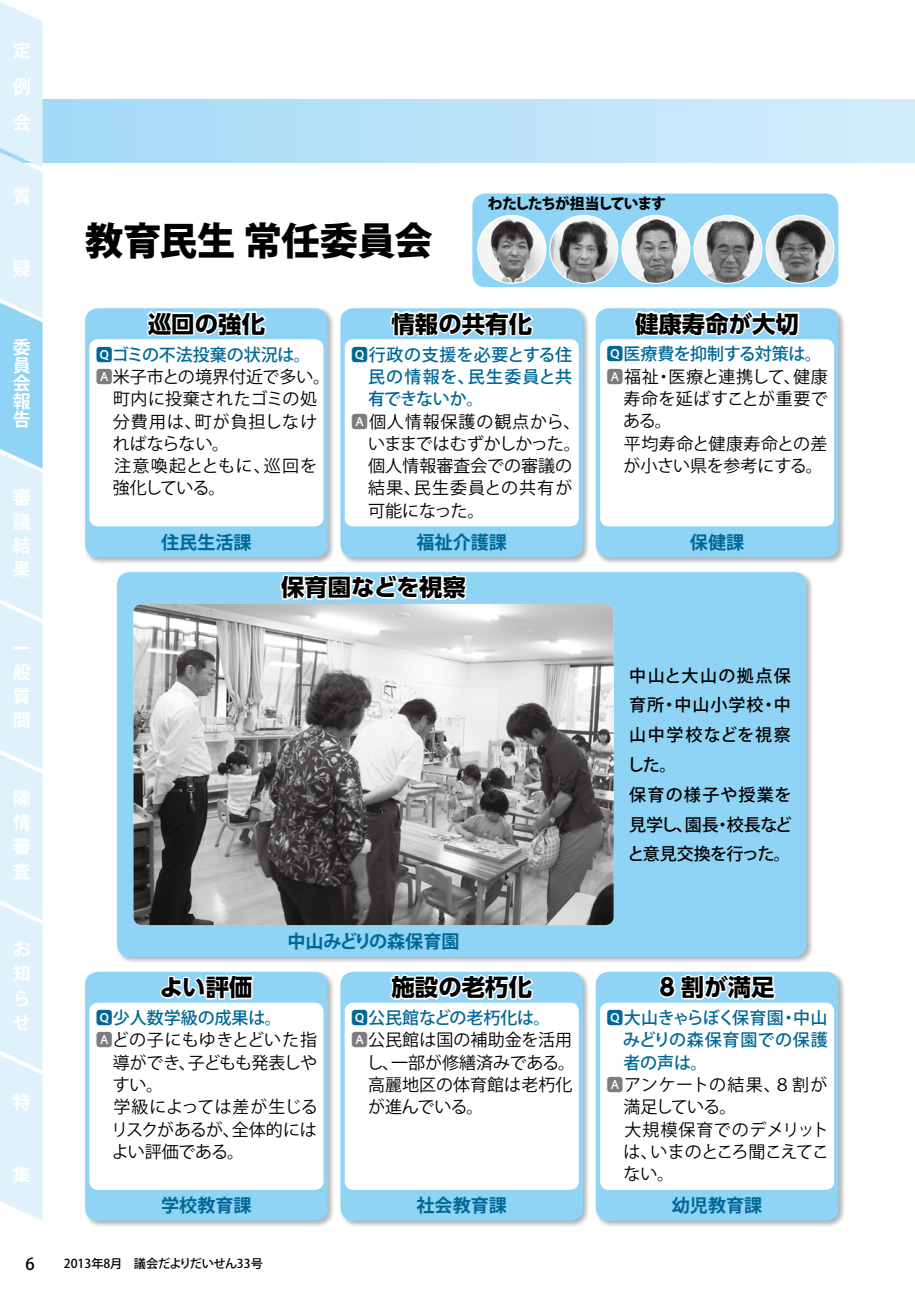
<style>
.page{position:relative;width:915px;height:1293px;background:#fff}
.page>*{position:absolute;margin:0;border:0;box-sizing:border-box;transform-origin:0 0}
.t1{font:800 38.25px "Koz Go Pr 6 N";letter-spacing:-.01em;color:#000}
.t2{font:700 23.4px "UD Shin Go Pro";color:#000}
.t3{font:700 18px "Koz Go Pr 6 N";color:#006896}
.t4{font:700 18px/24.2px "Koz Go Pr 6 N";color:#fff;text-align:justify}
.t5{font:700 17.55px/24.5px "Koz Go Pr 6 N";color:#fff;text-align:justify}
.t6{font:16.95px "Koz Go Pr 6 N";color:#000}
.t7{font:500 16.95px "Koz Go Pr 6 N";color:#006896}
.t8{font:500 16.95px/29.7px "Koz Go Pr 6 N";letter-spacing:.055em;color:#000}
.t9{font:16.95px "Koz Go Pr 6 N";letter-spacing:-.05em;color:#000}
.t10{font:16.95px "Koz Go Pr 6 N";letter-spacing:.035em;color:#000}
.t11{font:16.95px "Koz Go Pr 6 N";letter-spacing:.065em;color:#000}
.t12{font:500 16.95px "Koz Go Pr 6 N";letter-spacing:-.02em;color:#006896}
.t13{font:16.95px "Koz Go Pr 6 N";letter-spacing:-.03em;color:#000}
.t14{font:16.95px "Koz Go Pr 6 N";letter-spacing:.06em;color:#000}
.t15{font:500 16.95px "Koz Go Pr 6 N";letter-spacing:.02em;color:#006896}
.t16{font:16.95px "Koz Go Pr 6 N";letter-spacing:.05em;color:#000}
.t17{font:16.95px "Koz Go Pr 6 N";letter-spacing:.04em;color:#000}
.t18{font:16.95px "Koz Go Pr 6 N";letter-spacing:.025em;color:#000}
.t19{font:500 16.95px "Koz Go Pr 6 N";letter-spacing:.065em;color:#006896}
.t20{font:500 16.95px "Koz Go Pr 6 N";letter-spacing:.04em;color:#006896}
.t21{font:16.95px "Koz Go Pr 6 N";letter-spacing:-.025em;color:#000}
.t22{font:500 16.5px "Koz Go Pr 6 N";color:#000}
.t23{font:800 14.85px "Koz Go Pr 6 N";letter-spacing:-.09em;color:#000}
.t24{font:500 12.15px "Koz Go Pr 6 N";letter-spacing:-.01em;color:#000}
.s1{color:#7d7d7d}
</style>
<div class="page">
<div style="left:472px;top:193px;width:366px;height:94px;background:#8fd3f5;border-radius:13px"></div>
<img style="left:477px;top:215px;width:68px;height:68px;border-radius:34px">
<div style="left:477px;top:215px;width:69px;height:69px;border:1px solid #fff;border-radius:50%"></div>
<img style="left:549px;top:215px;width:68px;height:68px;border-radius:34px">
<div style="left:549px;top:215px;width:69px;height:69px;border:1px solid #fff;border-radius:50%"></div>
<img style="left:621px;top:215px;width:68px;height:68px;border-radius:34px">
<div style="left:621px;top:215px;width:69px;height:69px;border:1px solid #fff;border-radius:50%"></div>
<img style="left:693px;top:215px;width:68px;height:68px;border-radius:34px">
<div style="left:693px;top:215px;width:69px;height:69px;border:1px solid #fff;border-radius:50%"></div>
<img style="left:765px;top:215px;width:68px;height:68px;border-radius:34px">
<div style="left:765px;top:215px;width:69px;height:69px;border:1px solid #fff;border-radius:50%"></div>
<div style="left:0;top:99px;width:914px;height:64px;background:linear-gradient(to right,#a0d9f7,#d4edfb)"></div>
<div style="left:83px;top:970px;width:252px;height:258px;background:#000;opacity:.3"></div>
<div style="left:85px;top:972px;width:242px;height:248px;background:#8fd3f5;border-radius:13px"></div>
<div style="left:594px;top:970px;width:251px;height:258px;background:#000;opacity:.3"></div>
<div style="left:595px;top:972px;width:243px;height:248px;background:#8fd3f5;border-radius:13px"></div>
<div style="left:89px;top:1002px;width:234px;height:187px;background:#fff;border-radius:9px"></div>
<div style="left:600px;top:1002px;width:233px;height:187px;background:#fff;border-radius:9px"></div>
<svg style="left:160px;top:974px;width:94px;height:26px"></svg>
<svg style="left:657px;top:970px;width:120px;height:30px"></svg>
<div style="left:338px;top:970px;width:252px;height:258px;background:#000;opacity:.3"></div>
<div style="left:340px;top:972px;width:243px;height:248px;background:#8fd3f5;border-radius:13px"></div>
<div style="left:344px;top:1002px;width:234px;height:187px;background:#fff;border-radius:9px"></div>
<svg style="left:388px;top:974px;width:147px;height:29px"></svg>
<div style="left:83px;top:307px;width:252px;height:258px;background:#000;opacity:.3"></div>
<div style="left:85px;top:308px;width:242px;height:249px;background:#8fd3f5;border-radius:13px"></div>
<div style="left:594px;top:307px;width:251px;height:258px;background:#000;opacity:.3"></div>
<div style="left:595px;top:308px;width:243px;height:249px;background:#8fd3f5;border-radius:13px"></div>
<div style="left:89px;top:339px;width:234px;height:187px;background:#fff;border-radius:9px"></div>
<div style="left:600px;top:339px;width:233px;height:187px;background:#fff;border-radius:9px"></div>
<svg style="left:144px;top:311px;width:124px;height:29px"></svg>
<svg style="left:632px;top:275px;width:169px;height:65px"></svg>
<div style="left:338px;top:307px;width:252px;height:258px;background:#000;opacity:.3"></div>
<div style="left:340px;top:308px;width:243px;height:249px;background:#8fd3f5;border-radius:13px"></div>
<div style="left:344px;top:339px;width:234px;height:187px;background:#fff;border-radius:9px"></div>
<svg style="left:387px;top:307px;width:148px;height:30px"></svg>
<div style="left:115px;top:570px;width:698px;height:394px;background:#000;opacity:.3"></div>
<div style="left:117px;top:572px;width:689px;height:385px;background:#8fd3f5;border-radius:13px"></div>
<svg style="left:279px;top:574px;width:188px;height:27px"></svg>
<img style="left:133px;top:604px;width:480px;height:321px">
<svg style="left:0;top:2px;width:43px;height:1219px;background:#d6eefb"></svg>
<p class="t4" style="left:13px;top:32px;width:19px;line-height:36.2px">定例会</p>
<p class="t4" style="left:13px;top:185px;width:19px">質</p>
<p class="t4" style="left:13px;top:257px;width:19px">疑</p>
<p class="t4" style="left:13px;top:338px;width:19px;line-height:18px">委員会報告</p>
<p class="t4" style="left:13px;top:486px;width:19px">審議結果</p>
<p class="t4" style="left:13px;top:636px;width:19px">一般質問</p>
<p class="t4" style="left:13px;top:787px;width:19px">陳情審査</p>
<p class="t5" style="left:13px;top:937px;width:19px">お知らせ</p>
<p class="t4" style="left:13px;top:1090px;width:19px">特</p>
<p class="t4" style="left:13px;top:1162px;width:19px">集</p>
<h1 class="t1" style="left:85px;top:219px;width:349px">教育民生常任委員会</h1>
<p class="t23" style="left:487px;top:195px;width:179px">わたしたちが担当しています</p>
<h2 class="t2" style="left:148px;top:305px;width:119px">巡回の強化</h2>
<h2 class="t2" style="left:635px;top:305px;width:165px">健康寿命が大切</h2>
<h2 class="t2" style="left:391px;top:305px;width:142px">情報の共有化</h2>
<p class="t7" style="left:96px;top:345px;width:216px">Qゴミの不法投棄の状況は。</p>
<p class="t6" style="left:96px;top:367px;width:236px"><span class="s1">A</span>米子市との境界付近で多い。</p>
<p class="t6" style="left:96px;top:389px;width:223px">　町内に投棄されたゴミの処</p>
<p class="t11" style="left:113px;top:412px;width:206px">分費用は、町が負担しなけ</p>
<p class="t6" style="left:113px;top:434px;width:118px">ればならない。</p>
<p class="t14" style="left:96px;top:456px;width:223px">　注意喚起とともに、巡回を</p>
<p class="t6" style="left:113px;top:479px;width:114px">強化している。</p>
<p class="t15" style="left:351px;top:345px;width:223px">Q行政の支援を必要とする住</p>
<p class="t19" style="left:368px;top:367px;width:206px">民の情報を、民生委員と共</p>
<p class="t7" style="left:368px;top:389px;width:117px">有できないか。</p>
<p class="t16" style="left:351px;top:412px;width:231px"><span class="s1">A</span>個人情報保護の観点から、</p>
<p class="t9" style="left:368px;top:434px;width:214px">いままではむずかしかった。</p>
<p class="t6" style="left:351px;top:456px;width:223px">　個人情報審査会での審議の</p>
<p class="t11" style="left:368px;top:479px;width:206px">結果、民生委員との共有が</p>
<p class="t6" style="left:368px;top:501px;width:118px">可能になった。</p>
<p class="t7" style="left:606px;top:345px;width:217px">Q医療費を抑制する対策は。</p>
<p class="t10" style="left:606px;top:367px;width:223px"><span class="s1">A</span>福祉・医療と連携して、健康</p>
<p class="t6" style="left:623px;top:389px;width:206px">寿命を延ばすことが重要で</p>
<p class="t6" style="left:623px;top:412px;width:50px">ある。</p>
<p class="t18" style="left:606px;top:434px;width:223px">　平均寿命と健康寿命との差</p>
<p class="t6" style="left:623px;top:456px;width:201px">が小さい県を参考にする。</p>
<p class="t3" style="left:416px;top:532px;width:92px">福祉介護課</p>
<p class="t3" style="left:161px;top:532px;width:92px">住民生活課</p>
<p class="t3" style="left:689px;top:532px;width:56px">保健課</p>
<h2 class="t2" style="left:281px;top:568px;width:186px">保育園などを視察</h2>
<p class="t3" style="left:287px;top:931px;width:173px">中山みどりの森保育園</p>
<p class="t8" style="left:627px;top:661px;width:166px">中山と大山の拠点保育所・中山小学校・中山中学校などを視察した。<br>保育の様子や授業を見学し、園長・校長などと意見交換を行った。</p>
<h2 class="t2" style="left:159px;top:968px;width:94px">よい評価</h2>
<h2 class="t2" style="left:659px;top:968px;width:116px">8 割が満足</h2>
<h2 class="t2" style="left:391px;top:968px;width:142px">施設の老朽化</h2>
<p class="t7" style="left:96px;top:1008px;width:187px">Q少人数学級の成果は。</p>
<p class="t6" style="left:96px;top:1030px;width:223px"><span class="s1">A</span>どの子にもゆきとどいた指</p>
<p class="t9" style="left:113px;top:1053px;width:206px">導ができ、子どもも発表しや</p>
<p class="t6" style="left:113px;top:1075px;width:52px">すい。</p>
<p class="t6" style="left:96px;top:1097px;width:223px">　学級によっては差が生じる</p>
<p class="t13" style="left:111px;top:1120px;width:207px">リスクがあるが、全体的には</p>
<p class="t21" style="left:112px;top:1142px;width:134px">よい評価である。</p>
<p class="t7" style="left:351px;top:1008px;width:201px">Q公民館などの老朽化は。</p>
<p class="t6" style="left:351px;top:1030px;width:223px"><span class="s1">A</span>公民館は国の補助金を活用</p>
<p class="t6" style="left:366px;top:1053px;width:210px">し、一部が修繕済みである。</p>
<p class="t6" style="left:351px;top:1075px;width:223px">　高麗地区の体育館は老朽化</p>
<p class="t6" style="left:368px;top:1097px;width:117px">が進んでいる。</p>
<p class="t12" style="left:606px;top:1008px;width:223px">Q大山きゃらぼく保育園・中山</p>
<p class="t20" style="left:623px;top:1030px;width:206px">みどりの森保育園での保護</p>
<p class="t7" style="left:623px;top:1053px;width:85px">者の声は。</p>
<p class="t17" style="left:606px;top:1075px;width:223px"><span class="s1">A</span>アンケートの結果、８割が</p>
<p class="t6" style="left:623px;top:1097px;width:114px">満足している。</p>
<p class="t10" style="left:606px;top:1120px;width:224px">　大規模保育でのデメリット</p>
<p class="t9" style="left:623px;top:1142px;width:207px">は、いまのところ聞こえてこ</p>
<p class="t6" style="left:623px;top:1164px;width:52px">ない。</p>
<p class="t3" style="left:161px;top:1195px;width:92px">学校教育課</p>
<p class="t3" style="left:671px;top:1195px;width:92px">幼児教育課</p>
<p class="t3" style="left:416px;top:1195px;width:92px">社会教育課</p>
<p class="t22" style="left:26px;top:1254px;width:11px">6</p>
<p class="t24" style="left:64px;top:1256px;width:200px">2013年8月　議会だよりだいせん33号</p>
</div>
